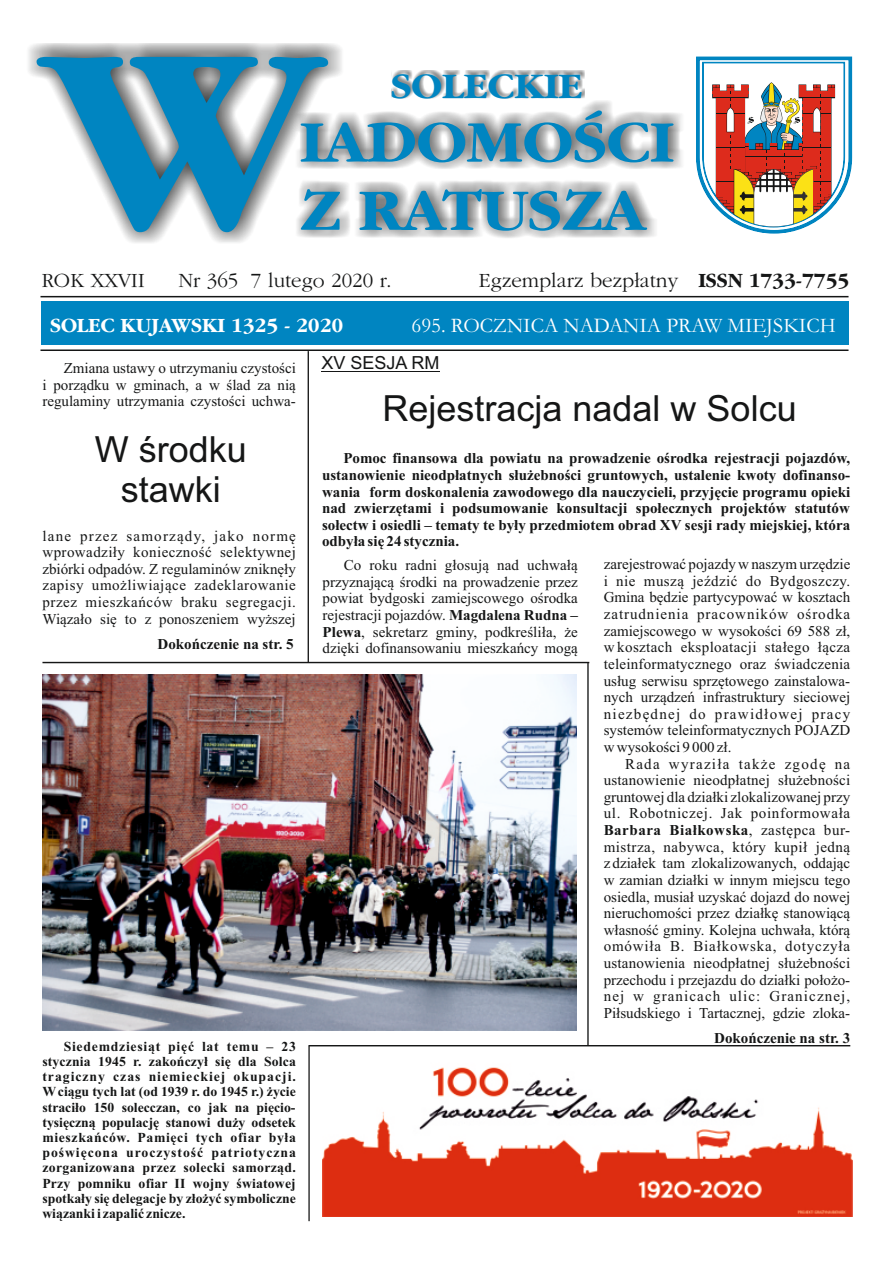
<style>
.page{position:relative;width:893px;height:1263px;background:#fff}
.page>*{position:absolute;margin:0;border:0;box-sizing:border-box;transform-origin:0 0}
.t1{font:700 274.2px "Gatineau";color:#0085c1;scale:1.08 1}
.t2{font:700 60.9px/68.2px "Gatineau";color:#0085c1;scale:1.08 1}
.t3{font:700 37.35px "Gatineau";color:#0085c1;scale:1.08 1}
.t4{font:36px/40.2px "Arial";color:#151616;text-align:center}
.t5{font:21px "Gatineau";color:#151616}
.t6{font:21px "Garamond";color:#fff}
.t7{font:700 21px "Gatineau";color:#fff}
.t8{font:18px "Arial";color:#151616}
.t9{font:15px/16.6px "Times New Roman";color:#151616;text-align:justify}
.t10{font:700 15px/16.6px "Times New Roman";color:#151616;text-align:justify}
.t11{font:700 13.8px/15.1px "Times New Roman";color:#151616;text-align:justify}
.s1{font-weight:700}
</style>
<div class="page">
<div style="left:41px;top:302px;width:808px;height:43px;background:#0085c1"></div>
<hr style="left:40px;top:296px;width:808px;height:1px;background:#151616">
<hr style="left:40px;top:349px;width:808px;height:2px;background:#151616">
<div style="left:26px;top:43px;width:318px;height:202px;background:#151616;opacity:.86"></div>
<div style="left:294px;top:100px;width:391px;height:139px;background:#151616;opacity:.74"></div>
<div style="left:391px;top:71px;width:194px;height:28px;background:#151616;opacity:.49"></div>
<svg style="left:696px;top:56px;width:157px;height:178px"></svg>
<hr style="left:309px;top:1045px;width:541px;height:2px;background:#151616">
<hr style="left:309px;top:1045px;width:1px;height:176px;background:#151616">
<img style="left:323px;top:1067px;width:530px;height:149px">
<img style="left:43px;top:675px;width:534px;height:355px">
<hr style="left:42px;top:661px;width:547px;height:2px;background:#151616">
<hr style="left:588px;top:662px;width:1px;height:384px;background:#151616">
<hr style="left:308px;top:351px;width:1px;height:311px;background:#151616">
<hr style="left:322px;top:371px;width:118px;height:1px;background:#151616">
<h1 class="t1" style="left:43px;top:17px;width:258px">W</h1>
<h3 class="t3" style="left:391px;top:69px;width:179px">SOLECKIE</h3>
<h2 class="t2" style="left:300px;top:111px;width:348px">IADOMOŚCI<br>Z RATUSZA</h2>
<h3 class="t5" style="left:42px;top:271px;width:104px">ROK XXVII</h3>
<h3 class="t5" style="left:178px;top:271px;width:215px">Nr 365 7 lutego 2020 r.</h3>
<h3 class="t5" style="left:479px;top:271px;width:372px">Egzemplarz bezpłatny <span class="s1">ISSN 1733-7755</span></h3>
<h3 class="t7" style="left:50px;top:316px;width:295px">SOLEC KUJAWSKI 1325 - 2020</h3>
<h3 class="t6" style="left:412px;top:318px;width:426px">695. ROCZNICA NADANIA PRAW MIEJSKICH</h3>
<p class="t9" style="left:42px;top:361px;width:255px;text-indent:21px">Zmiana ustawy o utrzymaniu czystości i porządku w gminach, a w ślad za nią regulaminy utrzymania czystości uchwa-</p>
<h3 class="t4" style="left:95px;top:432px;width:154px">W środku stawki</h3>
<p class="t9" style="left:42px;top:529px;width:255px">lane przez samorządy, jako normę wprowadziły konieczność selektywnej zbiórki odpadów. Z regulaminów zniknęły zapisy umożliwiające zadeklarowanie przez mieszkańców braku segregacji.<br>Wiązało się to z ponoszeniem wyższej</p>
<p class="t10" style="left:158px;top:637px;width:138px">Dokończenie na str. 5</p>
<p class="t11" style="left:42px;top:1040px;width:255px;text-indent:21px">Siedemdziesiąt pięć lat temu – 23 stycznia 1945 r. zakończył się dla Solca tragiczny czas niemieckiej okupacji.<br>Wciągu tych lat (od 1939 r. do 1945 r.) życie straciło 150 solecczan, co jak na pięcio&shy;tysięczną populację stanowi duży odsetek mieszkańców. Pamięci tych ofiar była poświęcona uroczystość patriotyczna zorganizowana przez solecki samorząd.<br>Przy pomniku ofiar II wojny światowej spotkały się delegacje by złożyć symboliczne wiązanki i zapalić znicze.</p>
<p class="t8" style="left:322px;top:356px;width:120px">XV SESJA RM</p>
<h3 class="t4" style="left:382px;top:391px;width:416px">Rejestracja nadal w Solcu</h3>
<p class="t10" style="left:322px;top:451px;width:530px;text-indent:21px">Pomoc finansowa dla powiatu na prowadzenie ośrodka rejestracji pojazdów, ustanowienie nieodpłatnych służebności gruntowych, ustalenie kwoty dofinanso&shy;wania form doskonalenia zawodowego dla nauczycieli, przyjęcie programu opieki nad zwierzętami i podsumowanie konsultacji społecznych projektów statutów sołectw i osiedli – tematy te były przedmiotem obrad XV sesji rady miejskiej, która odbyła się 24 stycznia.</p>
<p class="t9" style="left:322px;top:558px;width:257px;text-indent:21px">Co roku radni głosują nad uchwałą przyznającą środki na prowadzenie przez powiat bydgoski zamiejscowego ośrodka rejestracji pojazdów. <span class="s1">Magdalena Rudna – Plewa</span>, sekretarz gminy, podkreśliła, że dzięki dofinansowaniu mieszkańcy mogą</p>
<p class="t9" style="left:604px;top:557px;width:248px">zarejestrować pojazdy w naszym urzędzie i nie muszą jeździć do Bydgoszczy.<br>Gmina będzie partycypować w kosztach zatrudnienia pracowników ośrodka zamiejscowego w wysokości 69 588 zł, w kosztach eksploatacji stałego łącza teleinformatycznego oraz świadczenia usług serwisu sprzętowego zainstalowa&shy;nych urządzeń infrastruktury sieciowej niezbędnej do prawidłowej pracy systemów teleinformatycznych POJAZD w wysokości 9 000 zł.</p>
<p class="t9" style="left:604px;top:757px;width:248px;text-indent:21px">Rada wyraziła także zgodę na ustanowienie nieodpłatnej służebności gruntowej dla działki zlokalizowanej przy ul. Robotniczej. Jak poinformowała <span class="s1">Barbara Białkowska</span>, zastępca bur&shy;mistrza, nabywca, który kupił jedną z działek tam zlokalizowanych, oddając w zamian działki w innym miejscu tego osiedla, musiał uzyskać dojazd do nowej nieruchomości przez działkę stanowiącą własność gminy. Kolejna uchwała, którą omówiła B. Białkowska, dotyczyła ustanowienia nieodpłatnej służebności przechodu i przejazdu do działki położo&shy;nej w granicach ulic: Granicznej, Piłsudskiego i Tartacznej, gdzie zloka-</p>
<p class="t10" style="left:714px;top:1031px;width:138px">Dokończenie na str. 3</p>
</div>
